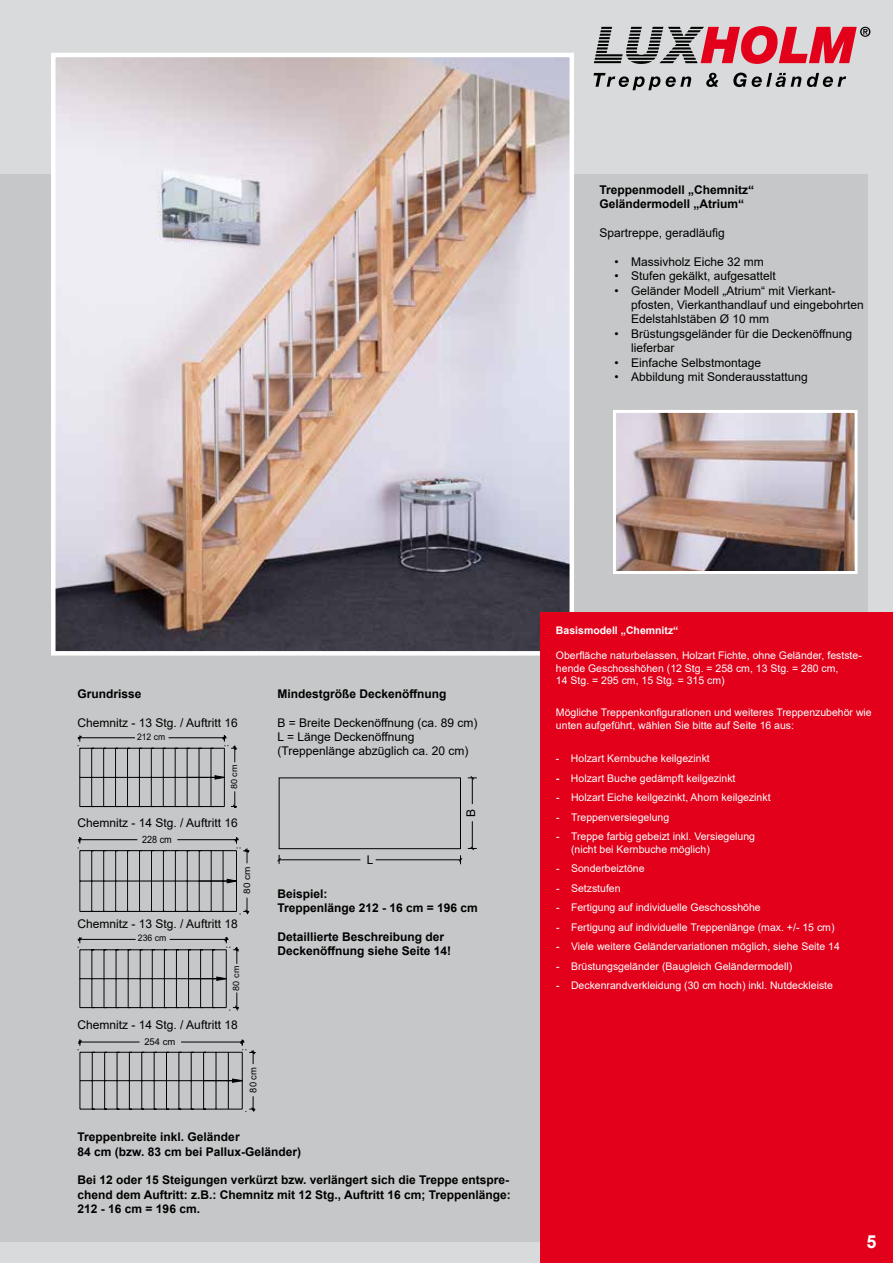
<style>
.page{position:relative;width:893px;height:1263px;background:#d9dadb}
.page>*{position:absolute;margin:0;border:0;box-sizing:border-box;transform-origin:0 0}
.t1{font:700 18px "Arial";color:#fff}
.t2{font:12px/14.4px "Arial";color:#000}
.t3{font:700 12px/14.4px "Arial";color:#000}
.t4{font:10.5px/12.6px "Arial";color:#fff}
.t5{font:700 10.5px "Arial";color:#fff}
.t6{font:10.05px "Arial";color:#000204;scale:.9 1}
.t7{font:9.45px "Arial";color:#000204}
.t8{font:9.15px "Arial";color:#000204;scale:.94 1}
.t9{font:9px "Arial";color:#000204;scale:.96 1}
.t10{font:9px "Arial";color:#000204;scale:1.11 1}
.t11{font:8.7px "Arial";color:#000204;scale:1.04 1}
.t12{font:8.55px "Arial";color:#000204;scale:1.06 1}
.s1{font-weight:700}
</style>
<div class="page">
<svg style="left:593px;top:73px;width:67px;height:17px"></svg>
<svg style="left:666px;top:76px;width:25px;height:11px"></svg>
<svg style="left:706px;top:73px;width:12px;height:14px"></svg>
<svg style="left:733px;top:73px;width:68px;height:14px"></svg>
<svg style="left:807px;top:73px;width:39px;height:14px"></svg>
<hr style="left:595px;top:54px;width:28px;height:2px;background:#000">
<hr style="left:594px;top:61px;width:27px;height:2px;background:#000">
<hr style="left:595px;top:58px;width:27px;height:2px;background:#000">
<svg style="left:596px;top:27px;width:16px;height:26px"></svg>
<svg style="left:626px;top:26px;width:244px;height:38px"></svg>
<div style="left:0;top:174px;width:867px;height:1068px;background:#c6c7c8"></div>
<div style="left:279px;top:778px;width:182px;height:71px;border:1px solid #000"></div>
<hr style="left:279px;top:859px;width:81px;height:1px;background:#000">
<hr style="left:376px;top:859px;width:84px;height:1px;background:#000">
<svg style="left:277px;top:855px;width:4px;height:9px"></svg>
<svg style="left:468px;top:776px;width:9px;height:28px"></svg>
<svg style="left:458px;top:821px;width:19px;height:43px"></svg>
<svg style="left:77px;top:1039px;width:179px;height:73px"></svg>
<svg style="left:78px;top:937px;width:162px;height:73px"></svg>
<svg style="left:78px;top:837px;width:172px;height:77px"></svg>
<svg style="left:78px;top:735px;width:159px;height:73px"></svg>
<img style="left:56px;top:58px;width:513px;height:592px">
<div style="left:51px;top:53px;width:523px;height:602px;border:4px solid #fff"></div>
<div style="left:540px;top:612px;width:353px;height:651px;background:#e2001a"></div>
<img style="left:617px;top:414px;width:236px;height:156px">
<div style="left:613px;top:410px;width:244px;height:164px;border:3px solid #fff"></div>
<p class="t3" style="left:600px;top:182px;width:156px">Treppenmodell „Chemnitz“<br>Geländermodell „Atrium“</p>
<p class="t2" style="left:600px;top:225px;width:127px">Spartreppe, geradläufig</p>
<p class="t2" style="left:615px;top:254px;width:151px">• Massivholz Eiche 32 mm</p>
<p class="t2" style="left:615px;top:269px;width:163px">• Stufen gekälkt, aufgesattelt</p>
<p class="t2" style="left:631px;top:283px;width:234px;text-indent:-16px">• Geländer Modell „Atrium“ mit Vierkant&shy;pfosten, Vierkanthandlauf und eingebohrten<br>Edelstahlstäben Ø 10 mm</p>
<p class="t2" style="left:631px;top:326px;width:223px;text-indent:-16px">• Brüstungsgeländer für die Deckenöffnung lieferbar</p>
<p class="t2" style="left:615px;top:355px;width:148px">• Einfache Selbstmontage</p>
<p class="t2" style="left:615px;top:369px;width:195px">• Abbildung mit Sonderausstattung</p>
<p class="t3" style="left:78px;top:686px;width:66px">Grundrisse</p>
<p class="t2" style="left:78px;top:715px;width:162px">Chemnitz - 13 Stg. / Auftritt 16</p>
<p class="t8" style="left:137px;top:730px;width:31px">212 cm</p>
<p class="t12" style="left:228px;top:789px;width:25px;rotate:-90deg">80 cm</p>
<p class="t2" style="left:78px;top:816px;width:162px">Chemnitz - 14 Stg. / Auftritt 16</p>
<p class="t6" style="left:142px;top:832px;width:35px">228 cm</p>
<p class="t10" style="left:241px;top:894px;width:26px;rotate:-90deg">80 cm</p>
<p class="t2" style="left:78px;top:917px;width:162px">Chemnitz - 13 Stg. / Auftritt 18</p>
<p class="t9" style="left:138px;top:932px;width:31px">236 cm</p>
<p class="t11" style="left:230px;top:990px;width:25px;rotate:-90deg">80 cm</p>
<p class="t2" style="left:78px;top:1017px;width:162px">Chemnitz - 14 Stg. / Auftritt 18</p>
<p class="t7" style="left:144px;top:1035px;width:32px">254 cm</p>
<p class="t7" style="left:247px;top:1092px;width:27px;rotate:-90deg">80 cm</p>
<p class="t3" style="left:277px;top:686px;width:171px">Mindestgröße Deckenöffnung</p>
<p class="t2" style="left:277px;top:715px;width:202px">B = Breite Deckenöffnung (ca. 89 cm)<br>L = Länge Deckenöffnung (Treppenlänge abzüglich ca. 20 cm)</p>
<p class="t2" style="left:367px;top:852px;width:8px">L</p>
<p class="t2" style="left:464px;top:817px;width:10px;rotate:-90deg">B</p>
<p class="t3" style="left:277px;top:886px;width:202px">Beispiel:<br>Treppenlänge 212 - 16 cm = 196 cm</p>
<p class="t3" style="left:277px;top:929px;width:175px">Detaillierte Beschreibung der<br>Deckenöffnung siehe Seite 14!</p>
<p class="t3" style="left:78px;top:1130px;width:225px">Treppenbreite inkl. Geländer<br>84 cm (bzw. 83 cm bei Pallux-Geländer)</p>
<p class="t3" style="left:78px;top:1173px;width:435px">Bei 12 oder 15 Steigungen verkürzt bzw. verlängert sich die Treppe entspre&shy;chend dem Auftritt: z.B.: Chemnitz mit 12 Stg., Auftritt 16 cm; Treppenlänge:<br>212 - 16 cm = 196 cm.</p>
<p class="t5" style="left:556px;top:623px;width:124px">Basismodell „Chemnitz“</p>
<p class="t4" style="left:556px;top:649px;width:307px">Oberfläche naturbelassen, Holzart Fichte, ohne Geländer, festste&shy;hende Geschosshöhen (12 Stg. = 258 cm, 13 Stg. = 280 cm,<br>14 Stg. = 295 cm, 15 Stg. = 315 cm)</p>
<p class="t4" style="left:556px;top:706px;width:317px">Mögliche Treppenkonfigurationen und weiteres Treppenzubehör wie unten aufgeführt, wählen Sie bitte auf Seite 16 aus:</p>
<p class="t4" style="left:556px;top:752px;width:155px">- Holzart Kernbuche keilgezinkt</p>
<p class="t4" style="left:556px;top:771px;width:181px"><span class="s1">-</span> Holzart Buche gedämpft keilgezinkt</p>
<p class="t4" style="left:556px;top:791px;width:216px">- Holzart Eiche keilgezinkt, Ahorn keilgezinkt</p>
<p class="t4" style="left:556px;top:810px;width:115px">- Treppenversiegelung</p>
<p class="t4" style="left:571px;top:830px;width:186px;text-indent:-15px">- Treppe farbig gebeizt inkl. Versiegelung (nicht bei Kernbuche möglich)</p>
<p class="t4" style="left:556px;top:862px;width:90px">- Sonderbeiztöne</p>
<p class="t4" style="left:556px;top:882px;width:66px">- Setzstufen</p>
<p class="t4" style="left:556px;top:901px;width:206px">- Fertigung auf individuelle Geschosshöhe</p>
<p class="t4" style="left:556px;top:921px;width:280px">- Fertigung auf individuelle Treppenlänge (max. +/- 15 cm)</p>
<p class="t4" style="left:556px;top:940px;width:285px">- Viele weitere Geländervariationen möglich, siehe Seite 14</p>
<p class="t4" style="left:556px;top:960px;width:238px">- Brüstungsgeländer (Baugleich Geländermodell)</p>
<p class="t4" style="left:556px;top:979px;width:279px">- Deckenrandverkleidung (30 cm hoch) inkl. Nutdeckleiste</p>
<h1 class="t1" style="left:866px;top:1229px;width:12px">5</h1>
</div>
